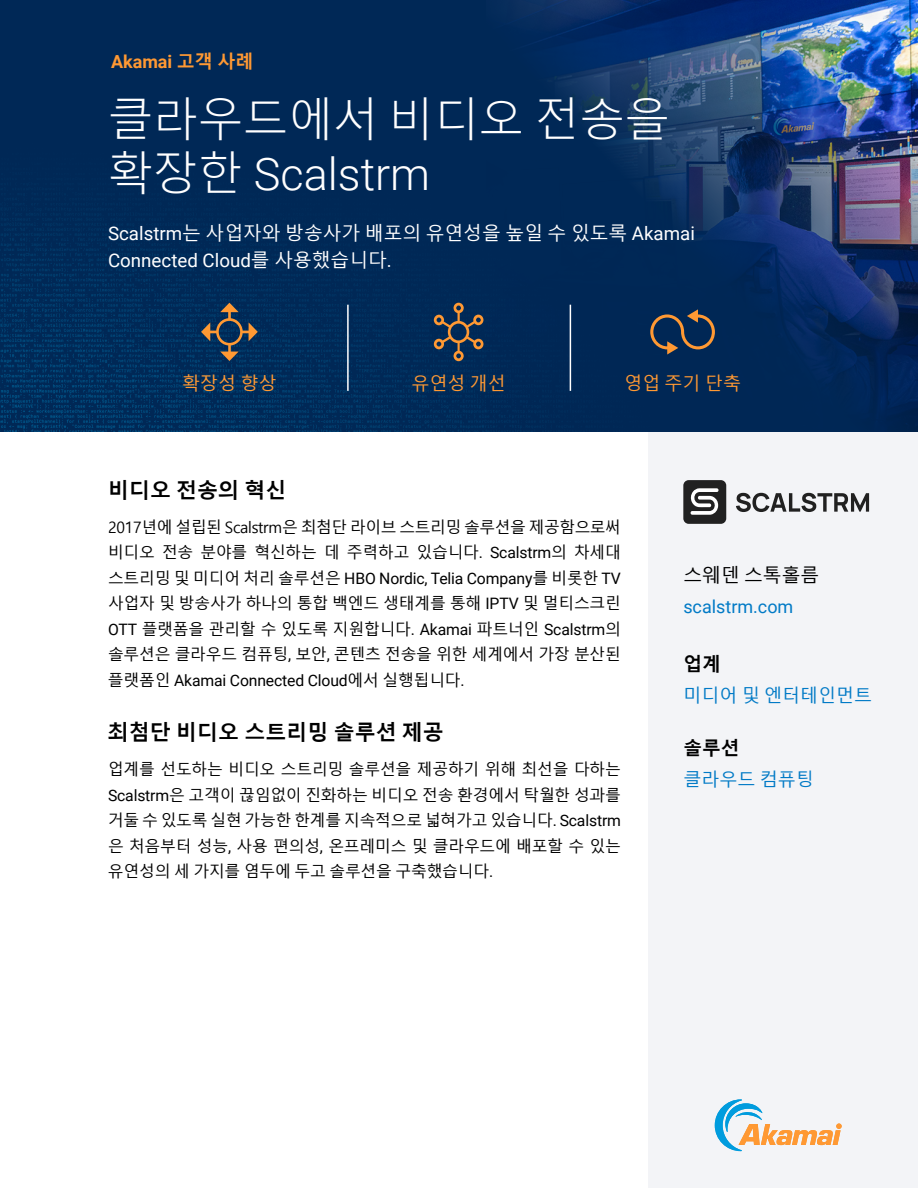
<style>
.page{position:relative;width:918px;height:1188px;background:#fff}
.page>*{position:absolute;margin:0;border:0;box-sizing:border-box;transform-origin:0 0}
.Title_-_Headline{font:300 45px/54px "Malgun Gothic";color:#fff}
.Heading_2{font:700 21px "Malgun Gothic";color:#000}
.Sub-Title_-_Sub-Heading{font:18.75px/27px "Roboto";color:#fff}
.Sidebar_Heading{font:18.75px "Malgun Gothic";color:#000}
.Sidebar_Heading-2{font:700 18.75px "Malgun Gothic";color:#000}
.Sidebar_Copy{font:18px "Malgun Gothic";color:#017ac6}
.Feature_-_Benefites_-_Under_Icon{font:18px "Malgun Gothic";color:#f93}
.Sidebar_Copy-2{font:18px "Roboto";color:#017ac6}
.Above_Title_-_Headline{font:700 18px "Roboto";color:#f93}
.Body{font:15.75px/25.5px "Malgun Gothic";letter-spacing:-.01em;color:#000;text-align:justify}
.s1{font-family:"Malgun Gothic"}
.s2{font-family:"Roboto"}
</style>
<div class="page">
<img style="left:0;top:0;width:486px;height:432px">
<img style="left:486px;top:0;width:432px;height:432px">
<div style="left:648px;top:432px;width:270px;height:756px;background:#f3f4f7"></div>
<svg style="left:715px;top:1099px;width:127px;height:52px"></svg>
<div style="left:683px;top:480px;width:43px;height:44px;background:#212121;border-radius:5px"></div>
<svg style="left:690px;top:488px;width:29px;height:27px"></svg>
<svg style="left:736px;top:493px;width:133px;height:19px"></svg>
<hr style="left:347px;top:305px;width:2px;height:86px;background:#fff">
<hr style="left:570px;top:305px;width:1px;height:86px;background:#fff">
<svg style="left:201px;top:303px;width:57px;height:58px;background:#2f4154"></svg>
<svg style="left:434px;top:303px;width:50px;height:58px;background:#39424f"></svg>
<svg style="left:650px;top:309px;width:65px;height:46px;background:#333d4e"></svg>
<p class="Above_Title_-_Headline" style="left:111px;top:49px;width:144px">Akamai <span class="s1">고객 사례</span></p>
<p class="Title_-_Headline" style="left:108px;top:93px;width:563px">클라우드에서 비디오 전송을 확장한 <span class="s2">Scalstrm</span></p>
<p class="Sub-Title_-_Sub-Heading" style="left:108px;top:219px;width:589px">Scalstrm<span class="s1">는 사업자와 방송사가 배포의 유연성을 높일 수 있도록</span> Akamai<br>Connected Cloud<span class="s1">를 사용했습니다</span>.</p>
<p class="Feature_-_Benefites_-_Under_Icon" style="left:182px;top:373px;width:96px">확장성 향상</p>
<p class="Feature_-_Benefites_-_Under_Icon" style="left:411px;top:373px;width:96px">유연성 개선</p>
<p class="Feature_-_Benefites_-_Under_Icon" style="left:624px;top:373px;width:118px">영업 주기 단축</p>
<p class="Heading_2" style="left:108px;top:477px;width:180px">비디오 전송의 혁신</p>
<p class="Body" style="left:108px;top:515px;width:515px">2017년에 설립된 Scalstrm은 최첨단 라이브 스트리밍 솔루션을 제공함으로써 비디오 전송 분야를 혁신하는 데 주력하고 있습니다<span class="s2">. Scalstrm</span>의 차세대 스트리밍 및 미디어 처리 솔루션은 <span class="s2">HBO Nordic, Telia Company</span>를 비롯한 <span class="s2">TV </span>사업자 및 방송사가 하나의 통합 백엔드 생태계를 통해 <span class="s2">IPTV</span> 및 멀티스크린 <span class="s2">OTT</span> 플랫폼을 관리할 수 있도록 지원합니다<span class="s2">. Akamai</span> 파트너인 <span class="s2">Scalstrm</span>의 솔루션은 클라우드 컴퓨팅<span class="s2">,</span> 보안<span class="s2">,</span> 콘텐츠 전송을 위한 세계에서 가장 분산된 플랫폼인 <span class="s2">Akamai Connected Cloud</span>에서 실행됩니다<span class="s2">.</span></p>
<p class="Heading_2" style="left:108px;top:720px;width:337px">최첨단 비디오 스트리밍 솔루션 제공</p>
<p class="Body" style="left:108px;top:757px;width:515px">업계를 선도하는 비디오 스트리밍 솔루션을 제공하기 위해 최선을 다하는 <span class="s2">Scalstrm</span>은 고객이 끊임없이 진화하는 비디오 전송 환경에서 탁월한 성과를 거둘 수 있도록 실현 가능한 한계를 지속적으로 넓혀가고 있습니다<span class="s2">. Scalstrm </span>은 처음부터 성능<span class="s2">,</span> 사용 편의성<span class="s2">,</span> 온프레미스 및 클라우드에 배포할 수 있는 유연성의 세 가지를 염두에 두고 솔루션을 구축했습니다<span class="s2">.</span></p>
<p class="Sidebar_Heading" style="left:683px;top:565px;width:137px">스웨덴 스톡홀름</p>
<p class="Sidebar_Copy-2" style="left:683px;top:594px;width:112px">scalstrm.com</p>
<p class="Sidebar_Heading-2" style="left:683px;top:653px;width:39px">업계</p>
<p class="Sidebar_Copy" style="left:683px;top:685px;width:190px">미디어 및 엔터테인먼트</p>
<p class="Sidebar_Heading-2" style="left:683px;top:737px;width:58px">솔루션</p>
<p class="Sidebar_Copy" style="left:683px;top:769px;width:132px">클라우드 컴퓨팅</p>
</div>
